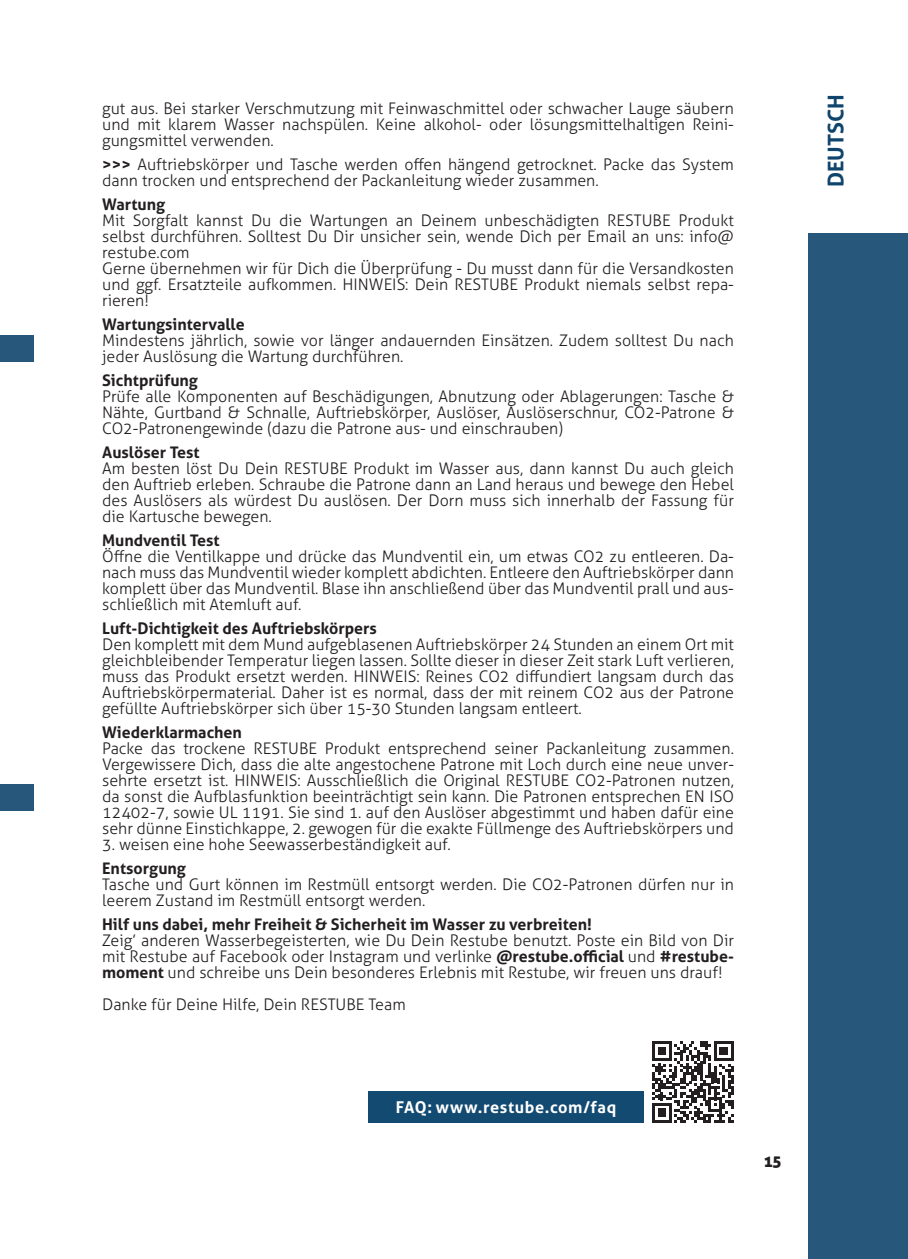
<style>
.page{position:relative;width:908px;height:1259px;background:#fff}
.page>*{position:absolute;margin:0;border:0;box-sizing:border-box;transform-origin:0 0}
.t1{font:700 21.6px "Aller";color:#0f456d}
.t2{font:700 16.4px "Aller";letter-spacing:.035em;color:#fff}
.t3{font:300 16px/16px "Aller";color:#231f20;text-align:justify}
.t4{font:700 16px "Aller";color:#231f20}
.t5{font:16px "Aller Display";color:#231f20}
.s1{font-weight:700}
</style>
<div class="page">
<div style="left:808px;top:0;width:99px;height:1259px;background:#27577b"></div>
<div style="left:0;top:336px;width:34px;height:26px;background:#27577b"></div>
<div style="left:0;top:784px;width:34px;height:27px;background:#27577b"></div>
<div style="left:805px;top:0;width:102px;height:232px;background:#fff"></div>
<div style="left:368px;top:1091px;width:275px;height:32px;background:#124a71"></div>
<svg style="left:652px;top:1041px;width:81px;height:81px"></svg>
<p class="t3" style="left:102px;top:100px;width:633px">gut aus. Bei starker Verschmutzung mit Feinwaschmittel oder schwacher Lauge säubern und mit klarem Wasser nachspülen. Keine alkohol- oder lösungsmittelhaltigen Reini&shy;gungsmittel verwenden.</p>
<p class="t3" style="left:102px;top:156px;width:633px"><span class="s1">&gt;&gt;&gt;</span> Auftriebskörper und Tasche werden offen hängend getrocknet. Packe das System dann trocken und entsprechend der Packanleitung wieder zusammen.</p>
<p class="t4" style="left:102px;top:194px;width:64px">Wartung</p>
<p class="t3" style="left:102px;top:212px;width:633px;text-align:left">Mit Sorgfalt kannst Du die Wartungen an Deinem unbeschädigten RESTUBE Produkt selbst durchführen. Solltest Du Dir unsicher sein, wende Dich per Email an uns: info@ restube.com<br>Gerne übernehmen wir für Dich die Überprüfung - Du musst dann für die Versandkosten und ggf. Ersatzteile aufkommen. HINWEIS: Dein RESTUBE Produkt niemals selbst repa&shy;rieren!</p>
<p class="t4" style="left:102px;top:314px;width:144px">Wartungsintervalle</p>
<p class="t3" style="left:102px;top:332px;width:633px">Mindestens jährlich, sowie vor länger andauernden Einsätzen. Zudem solltest Du nach jeder Auslösung die Wartung durchführen.</p>
<p class="t4" style="left:102px;top:370px;width:97px">Sichtprüfung</p>
<p class="t3" style="left:102px;top:388px;width:633px">Prüfe alle Komponenten auf Beschädigungen, Abnutzung oder Ablagerungen: Tasche &amp; Nähte, Gurtband &amp; Schnalle, Auftriebskörper, Auslöser, Auslöserschnur, CO2-Patrone &amp; CO2-Patronengewinde (dazu die Patrone aus- und einschrauben)</p>
<p class="t4" style="left:102px;top:442px;width:99px">Auslöser Test</p>
<p class="t3" style="left:102px;top:460px;width:633px">Am besten löst Du Dein RESTUBE Produkt im Wasser aus, dann kannst Du auch gleich den Auftrieb erleben. Schraube die Patrone dann an Land heraus und bewege den Hebel des Auslösers als würdest Du auslösen. Der Dorn muss sich innerhalb der Fassung für die Kartusche bewegen.</p>
<p class="t4" style="left:102px;top:530px;width:119px">Mundventil Test</p>
<p class="t3" style="left:102px;top:548px;width:633px">Öffne die Ventilkappe und drücke das Mundventil ein, um etwas CO2 zu entleeren. Da&shy;nach muss das Mundventil wieder komplett abdichten. Entleere den Auftriebskörper dann komplett über das Mundventil. Blase ihn anschließend über das Mundventil prall und aus&shy;schließlich mit Atemluft auf.</p>
<p class="t4" style="left:102px;top:618px;width:276px">Luft-Dichtigkeit des Auftriebskörpers</p>
<p class="t3" style="left:102px;top:636px;width:633px">Den komplett mit dem Mund aufgeblasenen Auftriebskörper 24 Stunden an einem Ort mit gleichbleibender Temperatur liegen lassen. Sollte dieser in dieser Zeit stark Luft verlieren, muss das Produkt ersetzt werden. HINWEIS: Reines CO2 diffundiert langsam durch das Auftriebskörpermaterial. Daher ist es normal, dass der mit reinem CO2 aus der Patrone gefüllte Auftriebskörper sich über 15-30 Stunden langsam entleert.</p>
<p class="t4" style="left:102px;top:722px;width:141px">Wiederklarmachen</p>
<p class="t3" style="left:102px;top:740px;width:633px">Packe das trockene RESTUBE Produkt entsprechend seiner Packanleitung zusammen.<br>Vergewissere Dich, dass die alte angestochene Patrone mit Loch durch eine neue unver&shy;sehrte ersetzt ist. HINWEIS: Ausschließlich die Original RESTUBE CO2-Patronen nutzen, da sonst die Aufblasfunktion beeinträchtigt sein kann. Die Patronen entsprechen EN ISO 12402-7, sowie UL 1191. Sie sind 1. auf den Auslöser abgestimmt und haben dafür eine sehr dünne Einstichkappe, 2. gewogen für die exakte Füllmenge des Auftriebskörpers und</p>
<p class="t3" style="left:102px;top:836px;width:350px">3. weisen eine hohe Seewasserbeständigkeit auf.</p>
<p class="t4" style="left:102px;top:858px;width:85px">Entsorgung</p>
<p class="t3" style="left:102px;top:876px;width:633px">Tasche und Gurt können im Restmüll entsorgt werden. Die CO2-Patronen dürfen nur in leerem Zustand im Restmüll entsorgt werden.</p>
<p class="t4" style="left:102px;top:914px;width:491px">Hilf uns dabei, mehr Freiheit &amp; Sicherheit im Wasser zu verbreiten!</p>
<p class="t3" style="left:102px;top:932px;width:633px">Zeig’ anderen Wasserbegeisterten, wie Du Dein Restube benutzt. Poste ein Bild von Dir mit Restube auf Facebook oder Instagram und verlinke <span class="s1">@restube.official</span> und <span class="s1">#restube&shy;moment</span> und schreibe uns Dein besonderes Erlebnis mit Restube, wir freuen uns drauf!</p>
<p class="t3" style="left:102px;top:996px;width:305px">Danke für Deine Hilfe, Dein RESTUBE Team</p>
<p class="t2" style="left:395px;top:1097px;width:222px">FAQ: www.restube.com/faq</p>
<p class="t5" style="left:763px;top:1151px;width:19px">15</p>
<h1 class="t1" style="left:822px;top:187px;width:94px;rotate:-90deg">DEUTSCH</h1>
</div>
